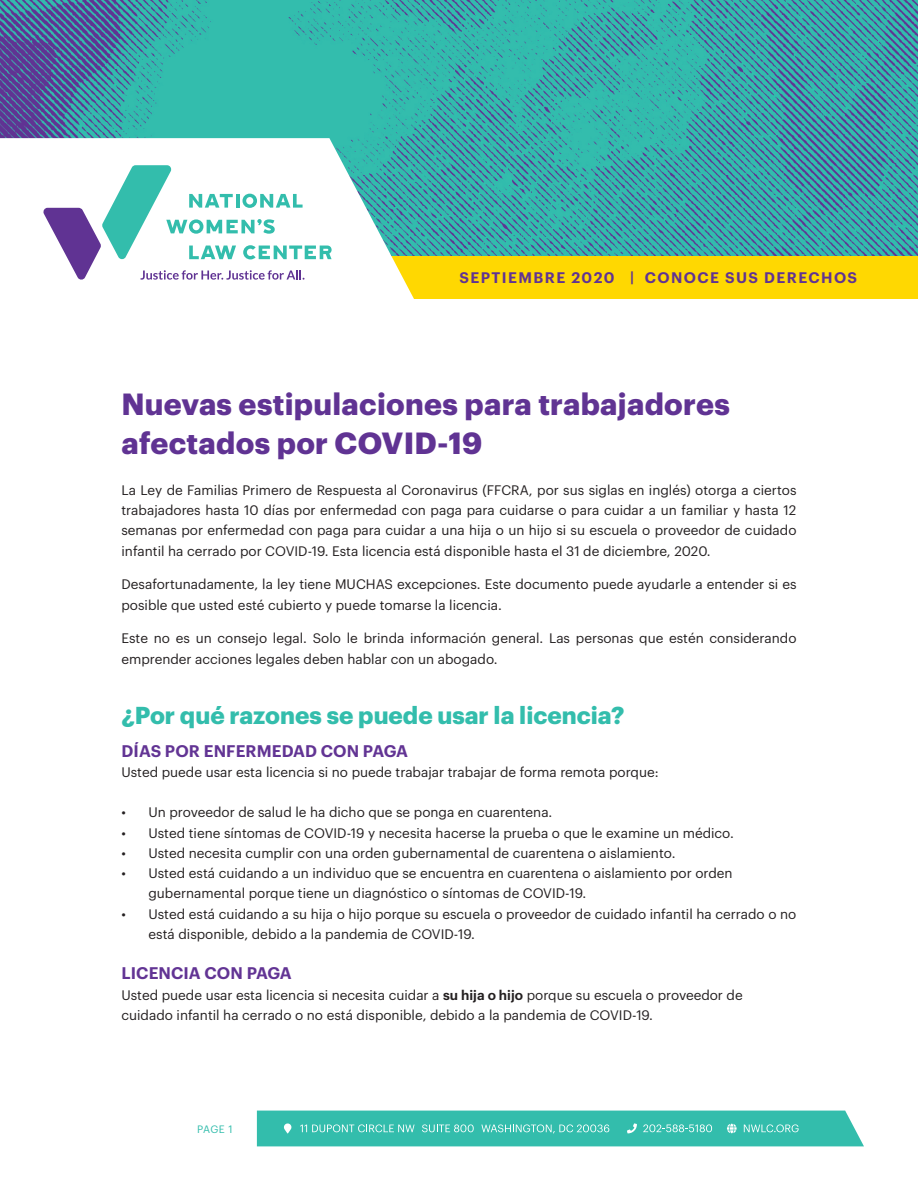
<style>
.page{position:relative;width:918px;height:1188px;background:#fff}
.page>*{position:absolute;margin:0;border:0;box-sizing:border-box;transform-origin:0 0}
.MAIN_TITLE{font:700 30px/39px "Graphik";letter-spacing:.01em;color:#603393}
.BODY_TEXT_SUBTITLE{font:700 24px "Graphik";color:#33bdac}
.BULLETED_BODY_TEXT{font:600 16.5px "Graphik";letter-spacing:.005em;color:#623494}
.DATE{font:600 15px "Graphik";letter-spacing:.095em;color:#603393}
.MAIN_TITLE-2{font:13.5px/20.2px "Graphik";color:#231f20}
.BULLETED_BODY_TEXT-2{font:13.5px "Graphik";color:#231f20}
.t1{font:10.5px "Graphik";color:#33bdac}
.s1{font-weight:600}
</style>
<div class="page">
<img style="left:0;top:0;width:918px;height:256px">
<div style="left:370px;top:256px;width:548px;height:42px;background:#ffd801"></div>
<svg style="left:0;top:138px;width:422px;height:161px"></svg>
<svg style="left:43px;top:165px;width:289px;height:115px"></svg>
<svg style="left:257px;top:1111px;width:607px;height:35px;background:#40c1b1"></svg>
<p class="DATE" style="left:459px;top:266px;width:399px">SEPTIEMBRE 2020 | CONOCE SUS DERECHOS</p>
<p class="MAIN_TITLE" style="left:122px;top:382px;width:610px">Nuevas estipulaciones para trabajadores afectados por COVID-19</p>
<p class="MAIN_TITLE-2" style="left:122px;top:479px;width:677px;text-align:justify">La Ley de Familias Primero de Respuesta al Coronavirus (FFCRA, por sus siglas en inglés) otorga a ciertos trabajadores hasta 10 días por enfermedad con paga para cuidarse o para cuidar a un familiar y hasta 12 semanas por enfermedad con paga para cuidar a una hija o un hijo si su escuela o proveedor de cuidado infantil ha cerrado por COVID-19. Esta licencia está disponible hasta el 31 de diciembre, 2020.</p>
<p class="MAIN_TITLE-2" style="left:122px;top:573px;width:677px">Desafortunadamente, la ley tiene MUCHAS excepciones. Este documento puede ayudarle a entender si es posible que usted esté cubierto y puede tomarse la licencia.</p>
<p class="MAIN_TITLE-2" style="left:122px;top:627px;width:677px">Este no es un consejo legal. Solo le brinda información general. Las personas que estén considerando emprender acciones legales deben hablar con un abogado.</p>
<p class="BODY_TEXT_SUBTITLE" style="left:122px;top:697px;width:505px">¿Por qué razones se puede usar la licencia?</p>
<p class="BULLETED_BODY_TEXT" style="left:122px;top:738px;width:288px">DÍAS POR ENFERMEDAD CON PAGA</p>
<p class="MAIN_TITLE-2" style="left:122px;top:761px;width:539px">Usted puede usar esta licencia si no puede trabajar trabajar de forma remota porque:</p>
<p class="MAIN_TITLE-2" style="left:122px;top:801px;width:432px">• Un proveedor de salud le ha dicho que se ponga en cuarentena.</p>
<p class="MAIN_TITLE-2" style="left:122px;top:821px;width:614px">• Usted tiene síntomas de COVID-19 y necesita hacerse la prueba o que le examine un médico.</p>
<p class="MAIN_TITLE-2" style="left:122px;top:842px;width:555px">• Usted necesita cumplir con una orden gubernamental de cuarentena o aislamiento.</p>
<p class="MAIN_TITLE-2" style="left:148px;top:862px;width:586px;text-indent:-27px">• Usted está cuidando a un individuo que se encuentra en cuarentena o aislamiento por orden gubernamental porque tiene un diagnóstico o síntomas de COVID-19.</p>
<p class="MAIN_TITLE-2" style="left:148px;top:902px;width:649px;text-indent:-27px">• Usted está cuidando a su hija o hijo porque su escuela o proveedor de cuidado infantil ha cerrado o no está disponible, debido a la pandemia de COVID-19.</p>
<p class="BULLETED_BODY_TEXT" style="left:122px;top:961px;width:172px">LICENCIA CON PAGA</p>
<p class="BULLETED_BODY_TEXT-2" style="left:122px;top:985px;width:623px">Usted puede usar esta licencia si necesita cuidar a <span class="s1">su hija o hijo</span> porque su escuela o proveedor de</p>
<p class="BULLETED_BODY_TEXT-2" style="left:122px;top:1005px;width:533px">cuidado infantil ha cerrado o no está disponible, debido a la pandemia de COVID-19.</p>
<p class="t1" style="left:197px;top:1121px;width:37px">PAGE 1</p>
</div>
